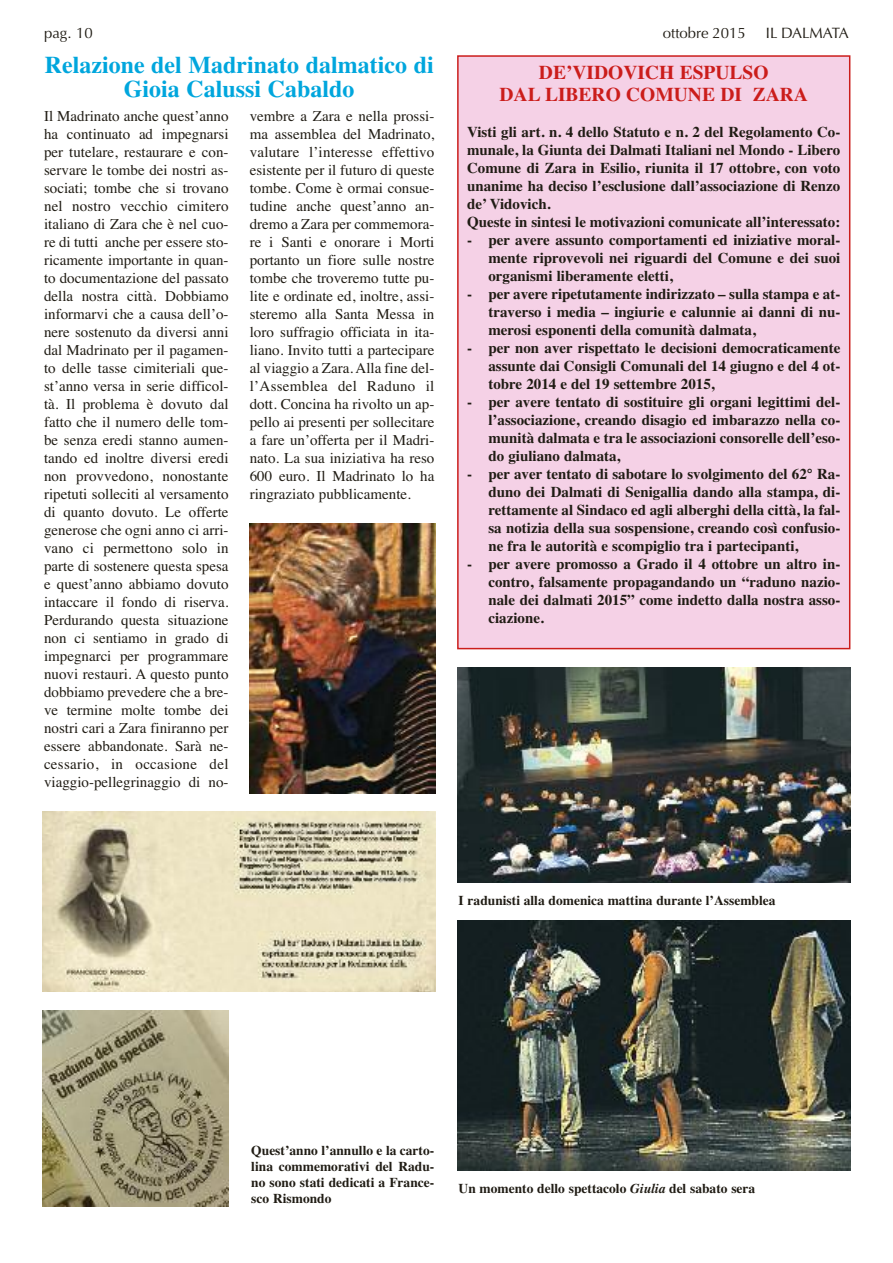
<style>
.page{position:relative;width:893px;height:1263px;background:#fff}
.page>*{position:absolute;margin:0;border:0;box-sizing:border-box;transform-origin:0 0}
.t1{font:700 24px/24px "Times";color:#00a6dd;text-align:center}
.t2{font:700 19.5px/22.5px "Times";color:#cb1d1b;text-align:center}
.t3{font:15px/18px "Times";color:#201c14;text-align:justify}
.t4{font:700 15px/18px "Times";color:#201c14;text-align:justify}
.t5{font:15px "Optima";color:#201c14}
.t6{font:700 13.5px/16.2px "Times";color:#201c14;text-align:justify}
.s1{font-style:italic}
</style>
<div class="page">
<img style="left:43px;top:1010px;width:186px;height:196px">
<img style="left:43px;top:811px;width:393px;height:180px">
<img style="left:250px;top:523px;width:186px;height:270px">
<img style="left:457px;top:667px;width:393px;height:216px">
<img style="left:457px;top:920px;width:393px;height:251px">
<div style="left:459px;top:57px;width:390px;height:591px;background:#f5d1e6"></div>
<div style="left:457px;top:55px;width:393px;height:594px;border:2px solid #cb1d1b"></div>
<p class="t5" style="left:44px;top:24px;width:50px">pag. 10</p>
<p class="t5" style="left:663px;top:24px;width:84px">ottobre 2015</p>
<p class="t5" style="left:766px;top:24px;width:85px">IL DALMATA</p>
<h1 class="t1" style="left:45px;top:53px;width:390px">Relazione del Madrinato dalmatico di<br>Gioia Calussi Cabaldo</h1>
<p class="t3" style="left:44px;top:107px;width:186px">Il Madrinato anche quest’anno ha continuato ad impegnarsi per tutelare, restaurare e con&shy;servare le tombe dei nostri as&shy;sociati; tombe che si trovano nel nostro vecchio cimitero italiano di Zara che è nel cuo&shy;re di tutti anche per essere sto&shy;ricamente importante in quan&shy;to documentazione del passato della nostra città. Dobbiamo informarvi che a causa dell’o&shy;nere sostenuto da diversi anni dal Madrinato per il pagamen&shy;to delle tasse cimiteriali que&shy;st’anno versa in serie difficol&shy;tà. Il problema è dovuto dal fatto che il numero delle tom&shy;be senza eredi stanno aumen&shy;tando ed inoltre diversi eredi non provvedono, nonostante ripetuti solleciti al versamento di quanto dovuto. Le offerte generose che ogni anno ci arri&shy;vano ci permettono solo in parte di sostenere questa spesa e quest’anno abbiamo dovuto intaccare il fondo di riserva.<br>Perdurando questa situazione non ci sentiamo in grado di impegnarci per programmare nuovi restauri. A questo punto dobbiamo prevedere che a bre&shy;ve termine molte tombe dei nostri cari a Zara finiranno per essere abbandonate. Sarà ne&shy;cessario, in occasione del viaggio-pellegrinaggio di no-</p>
<p class="t3" style="left:250px;top:107px;width:186px">vembre a Zara e nella prossi&shy;ma assemblea del Madrinato, valutare l’interesse effettivo esistente per il futuro di queste tombe. Come è ormai consue&shy;tudine anche quest’anno an&shy;dremo a Zara per commemora&shy;re i Santi e onorare i Morti portanto un fiore sulle nostre tombe che troveremo tutte pu&shy;lite e ordinate ed, inoltre, assi&shy;steremo alla Santa Messa in loro suffragio officiata in ita&shy;liano. Invito tutti a partecipare al viaggio a Zara. Alla fine del&shy;l’Assemblea del Raduno il dott. Concina ha rivolto un ap&shy;pello ai presenti per sollecitare a fare un’offerta per il Madri&shy;nato. La sua iniziativa ha reso 600 euro. Il Madrinato lo ha ringraziato pubblicamente.</p>
<h2 class="t2" style="left:500px;top:61px;width:310px">DE’VIDOVICH ESPULSO<br>DAL LIBERO COMUNE DI ZARA</h2>
<p class="t4" style="left:467px;top:123px;width:375px;text-align:left">Visti gli art. n. 4 dello Statuto e n. 2 del Regolamento Co&shy;munale, la Giunta dei Dalmati Italiani nel Mondo - Libero Comune di Zara in Esilio, riunita il 17 ottobre, con voto unanime ha deciso l’esclusione dall’associazione di Renzo de’ Vidovich.<br>Queste in sintesi le motivazioni comunicate all’interessato:</p>
<p class="t4" style="left:488px;top:231px;width:354px;text-indent:-21px">- per avere assunto comportamenti ed iniziative moral&shy;mente riprovevoli nei riguardi del Comune e dei suoi organismi liberamente eletti,</p>
<p class="t4" style="left:488px;top:285px;width:354px;text-indent:-21px">- per avere ripetutamente indirizzato – sulla stampa e at&shy;traverso i media – ingiurie e calunnie ai danni di nu&shy;merosi esponenti della comunità dalmata,</p>
<p class="t4" style="left:488px;top:339px;width:354px;text-indent:-21px">- per non aver rispettato le decisioni democraticamente assunte dai Consigli Comunali del 14 giugno e del 4 ot&shy;tobre 2014 e del 19 settembre 2015,</p>
<p class="t4" style="left:488px;top:393px;width:354px;text-indent:-21px">- per avere tentato di sostituire gli organi legittimi del&shy;l’associazione, creando disagio ed imbarazzo nella co&shy;munità dalmata e tra le associazioni consorelle dell’eso&shy;do giuliano dalmata,</p>
<p class="t4" style="left:488px;top:465px;width:354px;text-indent:-21px">- per aver tentato di sabotare lo svolgimento del 62° Ra&shy;duno dei Dalmati di Senigallia dando alla stampa, di&shy;rettamente al Sindaco ed agli alberghi della città, la fal&shy;sa notizia della sua sospensione, creando così confusio&shy;ne fra le autorità e scompiglio tra i partecipanti,</p>
<p class="t4" style="left:488px;top:555px;width:354px;text-indent:-21px">- per avere promosso a Grado il 4 ottobre un altro in&shy;contro, falsamente propagandando un “raduno nazio&shy;nale dei dalmati 2015” come indetto dalla nostra asso&shy;ciazione.</p>
<p class="t6" style="left:459px;top:892px;width:318px">I radunisti alla domenica mattina durante l’Assemblea</p>
<p class="t6" style="left:251px;top:1142px;width:185px">Quest’anno l’annullo e la carto&shy;lina commemorativi del Radu&shy;no sono stati dedicati a France&shy;sco Rismondo</p>
<p class="t6" style="left:459px;top:1180px;width:298px">Un momento dello spettacolo <span class="s1">Giulia</span> del sabato sera</p>
</div>
